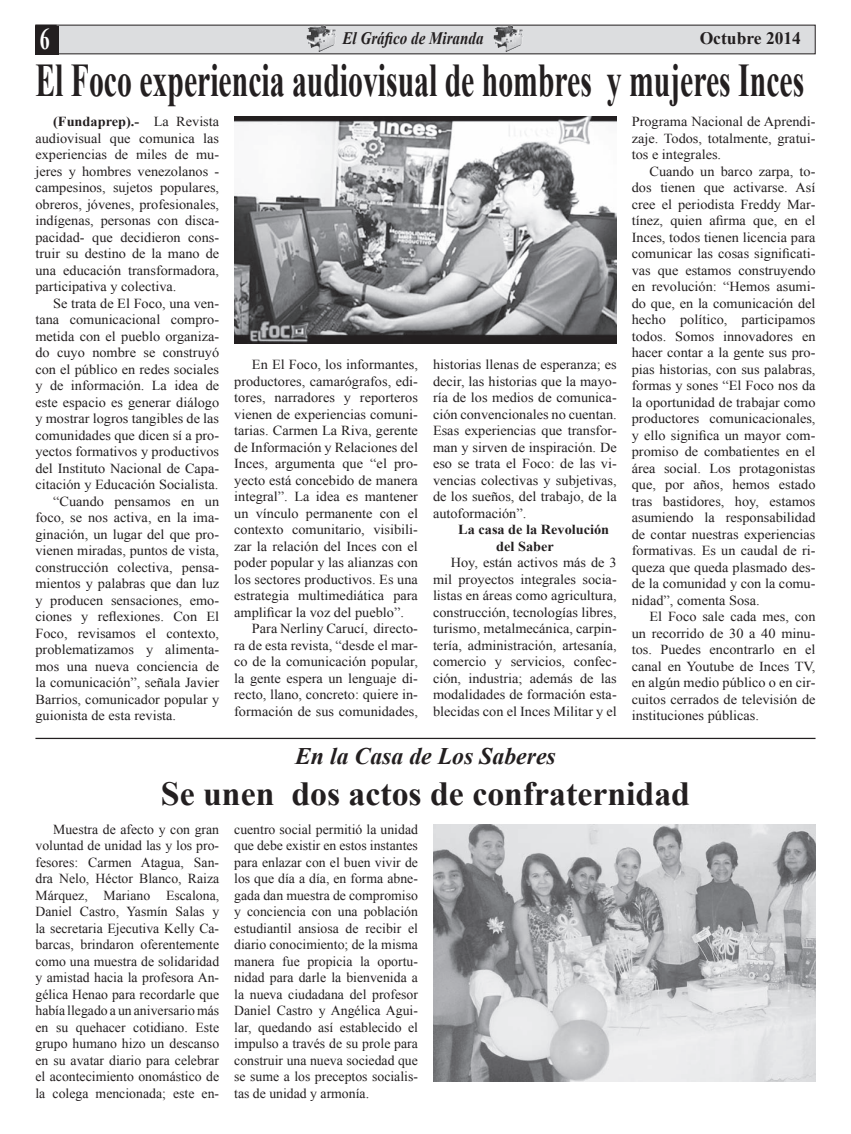
<style>
.page{position:relative;width:851px;height:1134px;background:#fff}
.page>*{position:absolute;margin:0;border:0;box-sizing:border-box;transform-origin:0 0}
.t1{font:700 46.88px "Times New Roman";color:#231f20;scale:.63 1}
.t2{font:700 33.75px "Times New Roman";color:#231f20}
.t3{font:700 30px "Times New Roman";color:#fff;scale:.67 1}
.t4{font:italic 700 23.75px "Times New Roman";color:#231f20}
.t5{font:italic 700 17.5px "Times New Roman";color:#231f20;scale:.86 1}
.t6{font:700 17.5px "Times New Roman";color:#231f20}
.t7{font:13.75px/16.5px "Times New Roman";color:#231f20;text-align:justify;scale:1.04 1}
.t8{font:13.75px/16.5px "Times New Roman";color:#231f20;text-align:justify}
.t9{font:700 13.75px/16.5px "Times New Roman";color:#231f20;scale:1.04 1}
.s1{font-weight:700}
</style>
<div class="page">
<div style="left:36px;top:25px;width:779px;height:29px;background:#dcdddf"></div>
<div style="left:35px;top:25px;width:22px;height:29px;border:1px solid #231f20"></div>
<img style="left:302px;top:25px;width:37px;height:27px">
<img style="left:489px;top:25px;width:37px;height:27px">
<div style="left:35px;top:26px;width:24px;height:29px;background:#231f20"></div>
<img style="left:234px;top:117px;width:382px;height:227px">
<hr style="left:35px;top:738px;width:780px;height:1px;background:#231f20">
<img style="left:433px;top:824px;width:382px;height:257px">
<h3 class="t3" style="left:40px;top:18px;width:16px">6</h3>
<p class="t5" style="left:342px;top:26px;width:165px">El Gráfico de Miranda</p>
<p class="t6" style="left:699px;top:26px;width:103px">Octubre 2014</p>
<h1 class="t1" style="left:35px;top:47px;width:1221px">El Foco experiencia audiovisual de hombres y mujeres Inces</h1>
<p class="t7" style="left:35px;top:113px;width:178px;text-indent:18px"><span class="s1">(Fundaprep).-</span> La Revista audiovisual que comunica las experiencias de miles de mu&shy;jeres y hombres venezolanos - campesinos, sujetos populares, obreros, jóvenes, profesionales, indígenas, personas con disca&shy;pacidad- que decidieron cons&shy;truir su destino de la mano de una educación transformadora, participativa y colectiva.</p>
<p class="t7" style="left:53px;top:295px;width:161px">Se trata de El Foco, una ven-</p>
<p class="t7" style="left:35px;top:311px;width:178px">tana comunicacional compro-</p>
<p class="t7" style="left:35px;top:328px;width:178px">metida con el pueblo organiza-</p>
<p class="t7" style="left:35px;top:344px;width:178px">do cuyo nombre se construyó</p>
<p class="t7" style="left:35px;top:361px;width:178px">con el público en redes sociales</p>
<p class="t7" style="left:35px;top:377px;width:178px">y de información. La idea de</p>
<p class="t7" style="left:35px;top:394px;width:178px">este espacio es generar diálogo</p>
<p class="t7" style="left:35px;top:410px;width:178px">y mostrar logros tangibles de las</p>
<p class="t7" style="left:35px;top:427px;width:178px">comunidades que dicen sí a pro-</p>
<p class="t7" style="left:35px;top:443px;width:178px">yectos formativos y productivos</p>
<p class="t7" style="left:35px;top:460px;width:178px">del Instituto Nacional de Capa-</p>
<p class="t7" style="left:35px;top:476px;width:177px">citación y Educación Socialista.</p>
<p class="t7" style="left:53px;top:493px;width:161px">“Cuando pensamos en un</p>
<p class="t7" style="left:35px;top:509px;width:178px">foco, se nos activa, en la ima-</p>
<p class="t7" style="left:35px;top:526px;width:178px">ginación, un lugar del que pro-</p>
<p class="t7" style="left:35px;top:542px;width:178px">vienen miradas, puntos de vista,</p>
<p class="t7" style="left:35px;top:559px;width:178px">construcción colectiva, pensa-</p>
<p class="t7" style="left:35px;top:575px;width:178px">mientos y palabras que dan luz</p>
<p class="t7" style="left:35px;top:592px;width:178px">y producen sensaciones, emo-</p>
<p class="t7" style="left:35px;top:608px;width:178px">ciones y reflexiones. Con El</p>
<p class="t7" style="left:35px;top:625px;width:178px">Foco, revisamos el contexto,</p>
<p class="t7" style="left:35px;top:641px;width:178px">problematizamos y alimenta-</p>
<p class="t7" style="left:35px;top:658px;width:178px">mos una nueva conciencia de</p>
<p class="t7" style="left:35px;top:674px;width:178px">la comunicación”, señala Javier</p>
<p class="t7" style="left:35px;top:691px;width:178px">Barrios, comunicador popular y</p>
<p class="t7" style="left:35px;top:707px;width:137px">guionista de esta revista.</p>
<p class="t7" style="left:234px;top:356px;width:178px;text-indent:18px">En El Foco, los informantes, productores, camarógrafos, edi&shy;tores, narradores y reporteros vienen de experiencias comuni&shy;tarias. Carmen La Riva, gerente de Información y Relaciones del Inces, argumenta que “el pro&shy;yecto está concebido de manera integral”. La idea es mantener un vínculo permanente con el contexto comunitario, visibili&shy;zar la relación del Inces con el poder popular y las alianzas con los sectores productivos. Es una estrategia multimediática para amplificar la voz del pueblo”.</p>
<p class="t7" style="left:234px;top:620px;width:178px;text-indent:18px">Para Nerliny Carucí, directo&shy;ra de esta revista, “desde el mar&shy;co de la comunicación popular, la gente espera un lenguaje di&shy;recto, llano, concreto: quiere in&shy;formación de sus comunidades,</p>
<p class="t7" style="left:433px;top:356px;width:178px">historias llenas de esperanza; es decir, las historias que la mayo&shy;ría de los medios de comunica&shy;ción convencionales no cuentan.<br>Esas experiencias que transfor&shy;man y sirven de inspiración. De eso se trata el Foco: de las vi&shy;vencias colectivas y subjetivas, de los sueños, del trabajo, de la autoformación”.</p>
<p class="t9" style="left:496px;top:521px;width:110px;text-indent:-38px">La casa de la Revolución del Saber</p>
<p class="t7" style="left:433px;top:554px;width:178px;text-indent:18px">Hoy, están activos más de 3 mil proyectos integrales socia&shy;listas en áreas como agricultura, construcción, tecnologías libres, turismo, metalmecánica, carpin&shy;tería, administración, artesanía, comercio y servicios, confec&shy;ción, industria; además de las modalidades de formación esta&shy;blecidas con el Inces Militar y el</p>
<p class="t7" style="left:631px;top:113px;width:178px">Programa Nacional de Aprendi&shy;zaje. Todos, totalmente, gratui&shy;tos e integrales.</p>
<p class="t7" style="left:631px;top:163px;width:178px;text-indent:18px">Cuando un barco zarpa, to&shy;dos tienen que activarse. Así cree el periodista Freddy Mar&shy;tínez, quien afirma que, en el Inces, todos tienen licencia para comunicar las cosas significati&shy;vas que estamos construyendo en revolución: “Hemos asumi&shy;do que, en la comunicación del hecho político, participamos todos. Somos innovadores en hacer contar a la gente sus pro&shy;pias historias, con sus palabras, formas y sones “El Foco nos da la oportunidad de trabajar como productores comunicacionales, y ello significa un mayor com&shy;promiso de combatientes en el área social. Los protagonistas que, por años, hemos estado tras bastidores, hoy, estamos asumiendo la responsabilidad de contar nuestras experiencias formativas. Es un caudal de ri&shy;queza que queda plasmado des&shy;de la comunidad y con la comu&shy;nidad”, comenta Sosa.</p>
<p class="t7" style="left:631px;top:608px;width:178px;text-indent:18px">El Foco sale cada mes, con un recorrido de 30 a 40 minu&shy;tos. Puedes encontrarlo en el canal en Youtube de Inces TV, en algún medio público o en cir&shy;cuitos cerrados de televisión de instituciones públicas.</p>
<h3 class="t4" style="left:295px;top:740px;width:262px">En la Casa de Los Saberes</h3>
<h2 class="t2" style="left:161px;top:770px;width:530px">Se unen dos actos de confraternidad</h2>
<p class="t8" style="left:35px;top:821px;width:185px;text-indent:18px">Muestra de afecto y con gran voluntad de unidad las y los pro&shy;fesores: Carmen Atagua, San&shy;dra Nelo, Héctor Blanco, Raiza Márquez, Mariano Escalona, Daniel Castro, Yasmín Salas y la secretaria Ejecutiva Kelly Ca&shy;barcas, brindaron oferentemente como una muestra de solidaridad y amistad hacia la profesora An&shy;gélica Henao para recordarle que había llegado a un aniversario más en su quehacer cotidiano. Este grupo humano hizo un descanso en su avatar diario para celebrar el acontecimiento onomástico de la colega mencionada; este en-</p>
<p class="t8" style="left:234px;top:821px;width:185px">cuentro social permitió la unidad que debe existir en estos instantes para enlazar con el buen vivir de los que día a día, en forma abne&shy;gada dan muestra de compromiso y conciencia con una población estudiantil ansiosa de recibir el diario conocimiento; de la misma manera fue propicia la oportu&shy;nidad para darle la bienvenida a la nueva ciudadana del profesor Daniel Castro y Angélica Agui&shy;lar, quedando así establecido el impulso a través de su prole para construir una nueva sociedad que se sume a los preceptos socialis&shy;tas de unidad y armonía.</p>
</div>
